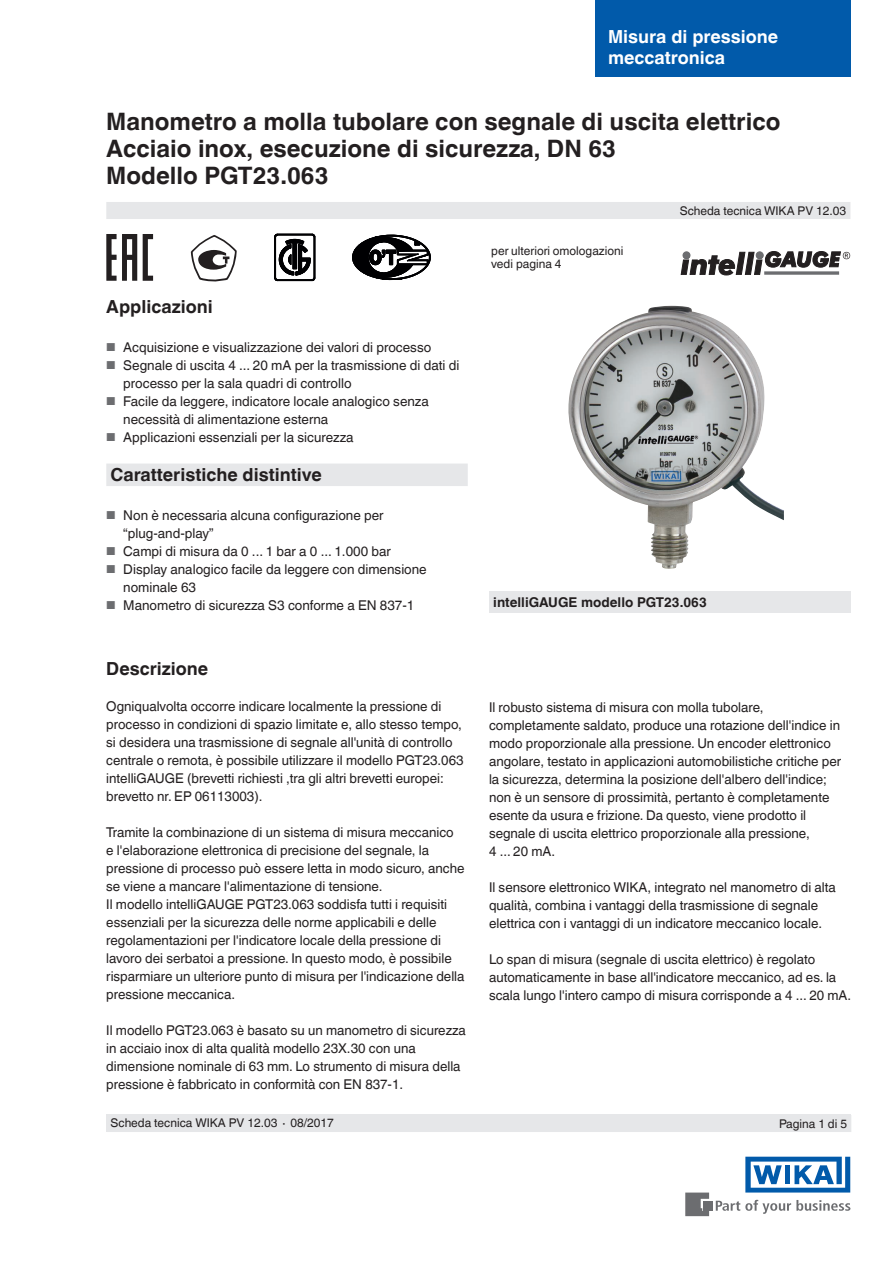
<style>
.page{position:relative;width:893px;height:1263px;background:#fff}
.page>*{position:absolute;margin:0;border:0;box-sizing:border-box;transform-origin:0 0}
.t1{font:700 24px/27px "Helvetica World";color:#231f20}
.t2{font:700 18px "Helvetica World";color:#231f20}
.t3{font:700 18px/21px "Helvetica World";color:#fff}
.t4{font:13.5px/18px "Helvetica World";color:#231f20}
.t5{font:700 13.5px "Helvetica World";color:#231f20}
.t6{font:12px/13.5px "Helvetica World";color:#231f20}
.s1{font-size:11.55px;color:#6c6d70}
</style>
<div class="page">
<svg style="left:716px;top:1200px;width:134px;height:14px"></svg>
<div style="left:703px;top:1201px;width:9px;height:9px;background:#6c6d70"></div>
<svg style="left:685px;top:1192px;width:24px;height:24px"></svg>
<svg style="left:745px;top:1157px;width:105px;height:35px"></svg>
<div style="left:595px;top:0;width:255px;height:77px;background:#015aaa"></div>
<div style="left:106px;top:202px;width:744px;height:17px;background:#e6e7e9"></div>
<div style="left:106px;top:1114px;width:744px;height:18px;background:#e6e7e9"></div>
<img style="left:568px;top:306px;width:216px;height:263px">
<div style="left:489px;top:591px;width:361px;height:21px;background:#e6e7e9"></div>
<div style="left:106px;top:463px;width:362px;height:23px;background:#e6e7e9"></div>
<svg style="left:680px;top:251px;width:170px;height:25px"></svg>
<div style="left:683px;top:252px;width:7px;height:7px;background:#6c6d70;border-radius:50%"></div>
<div style="left:683px;top:252px;width:7px;height:7px;border:1px solid #6c6d70;border-radius:50%"></div>
<svg style="left:764px;top:271px;width:75px;height:4px"></svg>
<div style="left:756px;top:252px;width:7px;height:7px;background:#6c6d70;border-radius:50%"></div>
<div style="left:756px;top:252px;width:7px;height:7px;border:1px solid #6c6d70;border-radius:50%"></div>
<svg style="left:191px;top:235px;width:46px;height:47px"></svg>
<svg style="left:143px;top:234px;width:10px;height:47px"></svg>
<svg style="left:106px;top:234px;width:31px;height:47px"></svg>
<svg style="left:274px;top:234px;width:41px;height:47px"></svg>
<svg style="left:352px;top:235px;width:78px;height:45px"></svg>
<h2 class="t3" style="left:608px;top:26px;width:172px">Misura di pressione meccatronica</h2>
<h1 class="t1" style="left:106px;top:108px;width:676px">Manometro a molla tubolare con segnale di uscita elettrico<br>Acciaio inox, esecuzione di sicurezza, DN 63<br>Modello PGT23.063</h1>
<h2 class="t2" style="left:106px;top:296px;width:108px">Applicazioni</h2>
<p class="t4" style="left:106px;top:338px;width:327px"><span class="s1">■</span> Acquisizione e visualizzazione dei valori di processo</p>
<p class="t4" style="left:123px;top:356px;width:338px;text-indent:-17px"><span class="s1">■</span> Segnale di uscita 4 ... 20 mA per la trasmissione di dati di processo per la sala quadri di controllo</p>
<p class="t4" style="left:123px;top:392px;width:307px;text-indent:-17px"><span class="s1">■</span> Facile da leggere, indicatore locale analogico senza necessità di alimentazione esterna</p>
<p class="t4" style="left:106px;top:428px;width:249px"><span class="s1">■</span> Applicazioni essenziali per la sicurezza</p>
<h2 class="t2" style="left:111px;top:464px;width:213px">Caratteristiche distintive</h2>
<p class="t4" style="left:123px;top:506px;width:262px;text-indent:-17px"><span class="s1">■</span> Non è necessaria alcuna configurazione per “plug-and-play”</p>
<p class="t4" style="left:106px;top:542px;width:286px"><span class="s1">■</span> Campi di misura da 0 ... 1 bar a 0 ... 1.000 bar</p>
<p class="t4" style="left:123px;top:560px;width:305px;text-indent:-17px"><span class="s1">■</span> Display analogico facile da leggere con dimensione nominale 63</p>
<p class="t4" style="left:106px;top:596px;width:310px"><span class="s1">■</span> Manometro di sicurezza S3 conforme a EN 837-1</p>
<h2 class="t2" style="left:106px;top:658px;width:103px">Descrizione</h2>
<p class="t4" style="left:106px;top:698px;width:359px">Ogniqualvolta occorre indicare localmente la pressione di processo in condizioni di spazio limitate e, allo stesso tempo, si desidera una trasmissione di segnale all'unità di controllo centrale o remota, è possibile utilizzare il modello PGT23.063 intelliGAUGE (brevetti richiesti ,tra gli altri brevetti europei: brevetto nr. EP 06113003).</p>
<p class="t4" style="left:106px;top:823px;width:360px">Tramite la combinazione di un sistema di misura meccanico<br>e l'elaborazione elettronica di precisione del segnale, la pressione di processo può essere letta in modo sicuro, anche se viene a mancare l'alimentazione di tensione.<br>Il modello intelliGAUGE PGT23.063 soddisfa tutti i requisiti essenziali per la sicurezza delle norme applicabili e delle regolamentazioni per l'indicatore locale della pressione di lavoro dei serbatoi a pressione. In questo modo, è possibile risparmiare un ulteriore punto di misura per l'indicazione della pressione meccanica.</p>
<p class="t4" style="left:106px;top:1021px;width:361px">Il modello PGT23.063 è basato su un manometro di sicurezza in acciaio inox di alta qualità modello 23X.30 con una dimensione nominale di 63 mm. Lo strumento di misura della pressione è fabbricato in conformità con EN 837-1.</p>
<p class="t6" style="left:111px;top:1116px;width:225px">Scheda tecnica WIKA PV 12.03 ∙ 08/2017</p>
<p class="t6" style="left:491px;top:244px;width:134px">per ulteriori omologazioni vedi pagina 4</p>
<p class="t6" style="left:680px;top:204px;width:168px">Scheda tecnica WIKA PV 12.03</p>
<p class="t5" style="left:493px;top:594px;width:215px">intelliGAUGE modello PGT23.063</p>
<p class="t4" style="left:489px;top:698px;width:354px">Il robusto sistema di misura con molla tubolare, completamente saldato, produce una rotazione dell'indice in modo proporzionale alla pressione. Un encoder elettronico angolare, testato in applicazioni automobilistiche critiche per la sicurezza, determina la posizione dell'albero dell'indice; non è un sensore di prossimità, pertanto è completamente esente da usura e frizione. Da questo, viene prodotto il segnale di uscita elettrico proporzionale alla pressione,<br>4 ... 20 mA.</p>
<p class="t4" style="left:489px;top:878px;width:348px">Il sensore elettronico WIKA, integrato nel manometro di alta qualità, combina i vantaggi della trasmissione di segnale elettrica con i vantaggi di un indicatore meccanico locale.</p>
<p class="t4" style="left:489px;top:950px;width:364px">Lo span di misura (segnale di uscita elettrico) è regolato automaticamente in base all'indicatore meccanico, ad es. la scala lungo l'intero campo di misura corrisponde a 4 ... 20 mA.</p>
<p class="t6" style="left:779px;top:1117px;width:70px">Pagina 1 di 5</p>
</div>
